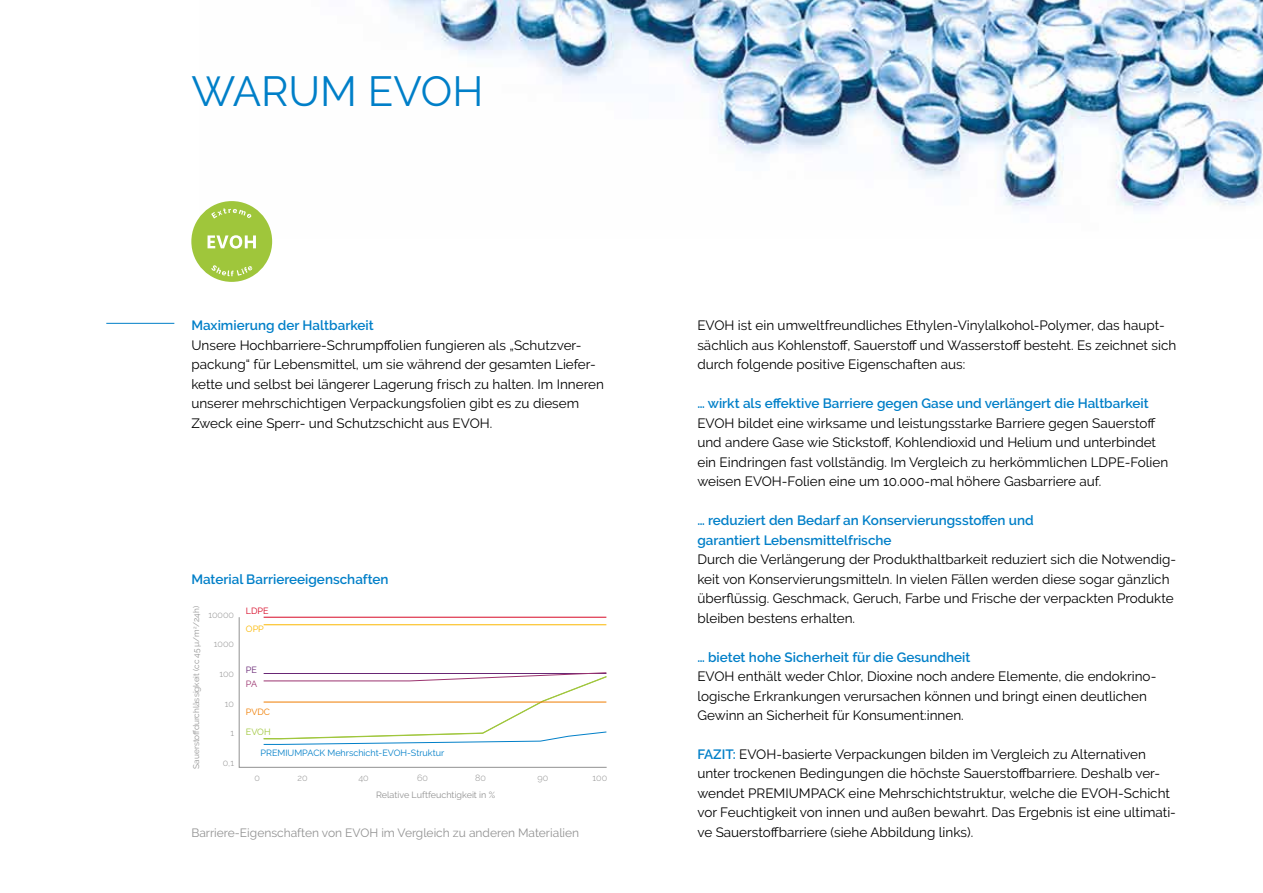
<style>
.page{position:relative;width:1263px;height:893px;background:#fff}
.page>*{position:absolute;margin:0;border:0;box-sizing:border-box;transform-origin:0 0}
.t1{font:42px "Raleway";color:#007fc8}
.t2{font:13.5px/19.5px "Raleway";color:#000}
.t3{font:600 13.5px/19.5px "Raleway";color:#007fc8}
.t4{font:12px "Raleway";color:#929292}
.t5{font:9px "Raleway";color:#007fc8}
.t6{font:300 9px "Raleway";color:#929292}
.t7{font:9px "Raleway";color:#929292}
.t8{font:9px "Raleway";color:#d70926}
.t9{font:9px "Raleway";color:#ef7d00}
.t10{font:9px "Raleway";color:#9fc63b}
.t11{font:9px "Raleway";color:#fbb800}
.t12{font:9px "Raleway";color:#682775}
.t13{font:9px "Raleway";color:#9b336f}
.t14{font:8.25px "Raleway";color:#929292}
.s1{font-weight:600;color:#007fc8}
</style>
<div class="page">
<img style="left:206px;top:0;width:1057px;height:235px">
<hr style="left:106px;top:323px;width:68px;height:1px;background:#007fc8">
<svg style="left:239px;top:617px;width:368px;height:151px"></svg>
<hr style="left:264px;top:617px;width:342px;height:1px;background:#d70926">
<hr style="left:264px;top:624px;width:342px;height:1px;background:#fbb800">
<svg style="left:263px;top:672px;width:344px;height:73px"></svg>
<div style="left:191px;top:201px;width:81px;height:81px;background:#9fc63b;border-radius:50%"></div>
<svg style="left:211px;top:265px;width:41px;height:11px"></svg>
<svg style="left:211px;top:208px;width:40px;height:11px"></svg>
<svg style="left:208px;top:235px;width:48px;height:14px"></svg>
<h1 class="t1" style="left:191px;top:67px;width:293px">WARUM EVOH</h1>
<p class="t3" style="left:191px;top:316px;width:184px">Maximierung der Haltbarkeit</p>
<p class="t2" style="left:191px;top:335px;width:414px">Unsere Hochbarriere-Schrumpffolien fungieren als „Schutzver&shy;packung“ für Lebensmittel, um sie während der gesamten Liefer&shy;kette und selbst bei längerer Lagerung frisch zu halten. Im Inneren unserer mehrschichtigen Verpackungsfolien gibt es zu diesem Zweck eine Sperr- und Schutzschicht aus EVOH.</p>
<p class="t3" style="left:191px;top:569px;width:199px">Material Barriereeigenschaften</p>
<p class="t8" style="left:246px;top:605px;width:24px">LDPE</p>
<p class="t11" style="left:246px;top:624px;width:19px">OPP</p>
<p class="t12" style="left:246px;top:664px;width:13px">PE</p>
<p class="t13" style="left:246px;top:678px;width:13px">PA</p>
<p class="t9" style="left:246px;top:707px;width:26px">PVDC</p>
<p class="t10" style="left:246px;top:727px;width:26px">EVOH</p>
<p class="t5" style="left:260px;top:748px;width:185px">PREMIUMPACK Mehrschicht-EVOH-Struktur</p>
<p class="t14" style="left:191px;top:769px;width:164px;rotate:-90deg">Sauerstoffdurchlässigkeit (cc 45 µ/m<sup>2</sup>/24h)</p>
<p class="t6" style="left:208px;top:610px;width:27px">10000</p>
<p class="t6" style="left:214px;top:639px;width:22px">1000</p>
<p class="t6" style="left:219px;top:668px;width:16px">100</p>
<p class="t6" style="left:225px;top:698px;width:11px">10</p>
<p class="t6" style="left:230px;top:728px;width:5px">1</p>
<p class="t6" style="left:223px;top:757px;width:13px">0,1</p>
<p class="t6" style="left:255px;top:773px;width:7px">0</p>
<p class="t6" style="left:298px;top:773px;width:12px">20</p>
<p class="t6" style="left:358px;top:773px;width:12px">40</p>
<p class="t6" style="left:417px;top:773px;width:12px">60</p>
<p class="t6" style="left:475px;top:773px;width:12px">80</p>
<p class="t6" style="left:537px;top:773px;width:12px">90</p>
<p class="t6" style="left:592px;top:773px;width:16px">100</p>
<p class="t7" style="left:376px;top:790px;width:121px">Relative Luftfeuchtigkeit in %</p>
<p class="t4" style="left:191px;top:826px;width:389px">Barriere-Eigenschaften von EVOH im Vergleich zu anderen Materialien</p>
<p class="t2" style="left:697px;top:315px;width:480px">EVOH ist ein umweltfreundliches Ethylen-Vinylalkohol-Polymer, das haupt&shy;sächlich aus Kohlenstoff, Sauerstoff und Wasserstoff besteht. Es zeichnet sich durch folgende positive Eigenschaften aus:</p>
<p class="t3" style="left:697px;top:394px;width:453px">… wirkt als effektive Barriere gegen Gase und verlängert die Haltbarkeit</p>
<p class="t2" style="left:697px;top:413px;width:472px">EVOH bildet eine wirksame und leistungsstarke Barriere gegen Sauerstoff und andere Gase wie Stickstoff, Kohlendioxid und Helium und unterbindet ein Eindringen fast vollständig. Im Vergleich zu herkömmlichen LDPE-Folien weisen EVOH-Folien eine um 10.000-mal höhere Gasbarriere auf.</p>
<p class="t3" style="left:697px;top:511px;width:338px">… reduziert den Bedarf an Konservierungsstoffen und garantiert Lebensmittelfrische</p>
<p class="t2" style="left:697px;top:549px;width:480px">Durch die Verlängerung der Produkthaltbarkeit reduziert sich die Notwendig&shy;keit von Konservierungsmitteln. In vielen Fällen werden diese sogar gänzlich überflüssig. Geschmack, Geruch, Farbe und Frische der verpackten Produkte bleiben bestens erhalten.</p>
<p class="t3" style="left:697px;top:647px;width:274px">… bietet hohe Sicherheit für die Gesundheit</p>
<p class="t2" style="left:697px;top:666px;width:460px">EVOH enthält weder Chlor, Dioxine noch andere Elemente, die endokrino&shy;logische Erkrankungen verursachen können und bringt einen deutlichen<br>Gewinn an Sicherheit für Konsument:innen.</p>
<p class="t2" style="left:697px;top:744px;width:480px"><span class="s1">FAZIT:</span> EVOH-basierte Verpackungen bilden im Vergleich zu Alternativen unter trockenen Bedingungen die höchste Sauerstoffbarriere. Deshalb ver&shy;wendet PREMIUMPACK eine Mehrschichtstruktur, welche die EVOH-Schicht vor Feuchtigkeit von innen und außen bewahrt. Das Ergebnis ist eine ultimati&shy;ve Sauerstoffbarriere (siehe Abbildung links).</p>
</div>
